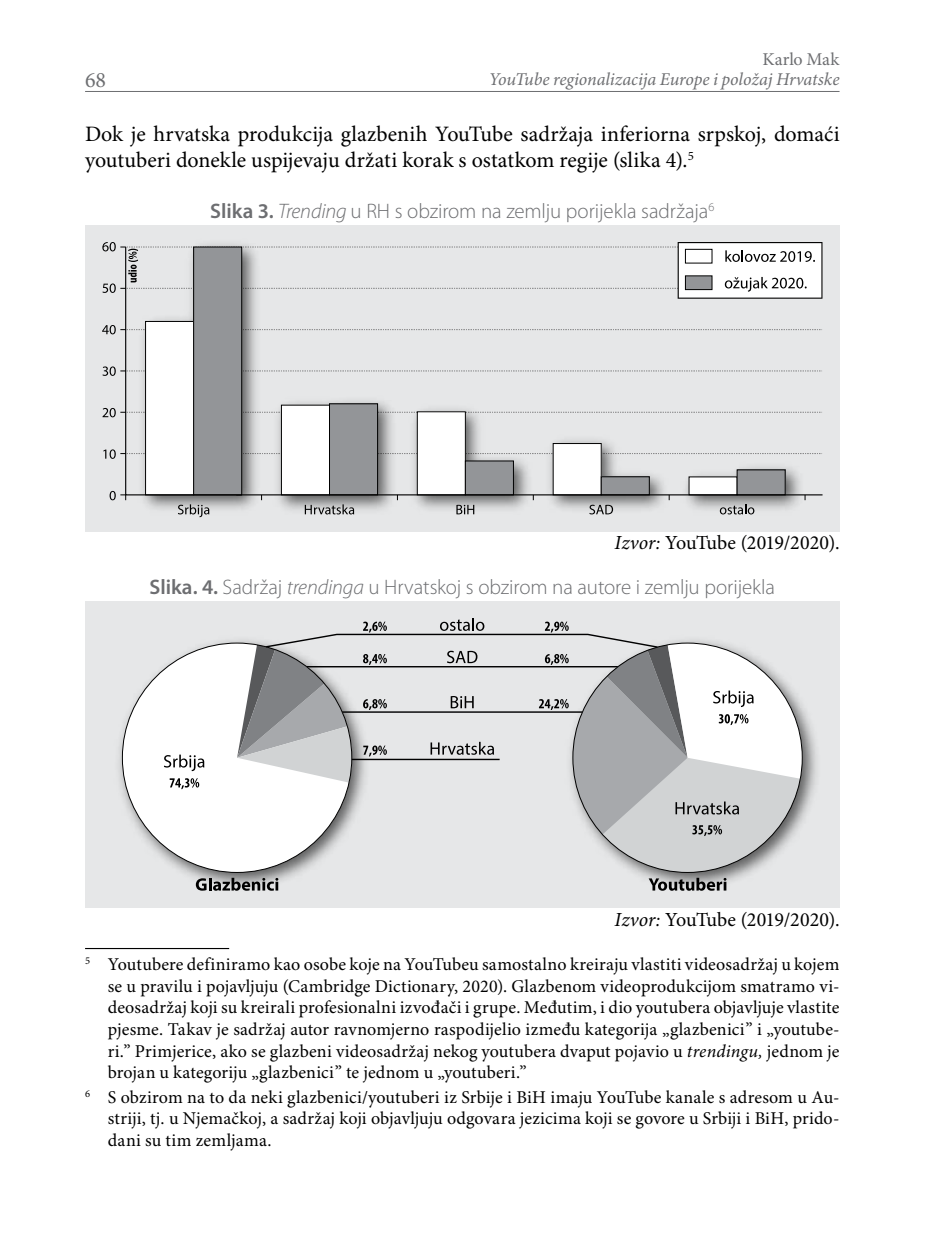
<style>
.page{position:relative;width:936px;height:1248px;background:#fff}
.page>*{position:absolute;margin:0;border:0;box-sizing:border-box;transform-origin:0 0}
.t1{font:22px/26.4px "Minion Diamant";color:#000}
.t2{font:22px "Minion Diamant";color:#6d6e71}
.t3{font:300 21px "Myriad Pro";letter-spacing:-.005em;color:#6d6e71}
.t4{font:20px "Minion Diamant";letter-spacing:-.005em;color:#000}
.t5{font:18px/21.6px "Minion Diamant";letter-spacing:.005em;color:#000;text-align:justify}
.t6{font:italic 18px "Minion Diamant";letter-spacing:-.01em;color:#6d6e71}
.t7{font:18px "Minion Diamant";color:#6d6e71}
.s1{font-weight:600}
.s2{font-style:italic}
</style>
<div class="page">
<hr style="left:85px;top:91px;width:754px;height:1px;background:#6d6e71">
<div style="left:85px;top:225px;width:754px;height:306px;background:#e6e7e8"></div>
<img style="left:143px;top:496px;width:120px;height:22px">
<img style="left:278px;top:496px;width:120px;height:19px">
<img style="left:414px;top:496px;width:120px;height:19px">
<img style="left:551px;top:496px;width:119px;height:19px">
<img style="left:687px;top:496px;width:119px;height:19px">
<svg style="left:125px;top:246px;width:698px;height:250px"></svg>
<svg style="left:102px;top:325px;width:720px;height:9px"></svg>
<svg style="left:102px;top:366px;width:720px;height:10px"></svg>
<svg style="left:102px;top:408px;width:720px;height:9px"></svg>
<svg style="left:103px;top:449px;width:719px;height:10px"></svg>
<svg style="left:110px;top:491px;width:16px;height:9px"></svg>
<svg style="left:102px;top:242px;width:720px;height:57px"></svg>
<svg style="left:178px;top:504px;width:31px;height:13px"></svg>
<svg style="left:305px;top:504px;width:49px;height:10px"></svg>
<svg style="left:456px;top:504px;width:18px;height:10px"></svg>
<svg style="left:589px;top:504px;width:24px;height:10px"></svg>
<svg style="left:719px;top:504px;width:35px;height:10px"></svg>
<div style="left:85px;top:601px;width:754px;height:306px;background:#e6e7e8"></div>
<svg style="left:119px;top:640px;width:223px;height:246px;fill:#fff"></svg>
<img style="left:652px;top:728px;width:165px;height:163px">
<svg style="left:594px;top:718px;width:217px;height:163px;fill:#d1d3d4"></svg>
<svg style="left:164px;top:754px;width:40px;height:17px"></svg>
<svg style="left:170px;top:778px;width:29px;height:11px"></svg>
<svg style="left:196px;top:877px;width:82px;height:13px"></svg>
<svg style="left:648px;top:877px;width:78px;height:13px"></svg>
<svg style="left:237px;top:618px;width:570px;height:218px"></svg>
<hr style="left:85px;top:947px;width:144px;height:2px;background:#000">
<p class="t7" style="left:762px;top:47px;width:78px">Karlo Mak</p>
<p class="t6" style="left:488px;top:67px;width:352px">YouTube regionalizacija Europe i položaj Hrvatske</p>
<p class="t1" style="left:85px;top:120px;width:756px">Dok je hrvatska produkcija glazbenih YouTube sadržaja inferiorna srpskoj, domaći youtuberi donekle uspijevaju držati korak s ostatkom regije (slika 4).<sup>5</sup></p>
<p class="t3" style="left:210px;top:198px;width:505px"><span class="s1">Slika 3.</span> <span class="s2">Trending</span> u RH s obzirom na zemlju porijekla sadržaja<sup>6</sup></p>
<p class="t2" style="left:85px;top:65px;width:22px">68</p>
<p class="t4" style="left:614px;top:529px;width:226px"><span class="s2">Izvor:</span> YouTube (2019/2020).</p>
<p class="t3" style="left:149px;top:574px;width:627px"><span class="s1">Slika. 4.</span> Sadržaj <span class="s2">trendinga</span> u Hrvatskoj s obzirom na autore i zemlju porijekla</p>
<p class="t4" style="left:614px;top:905px;width:226px"><span class="s2">Izvor:</span> YouTube (2019/2020).</p>
<p class="t5" style="left:108px;top:953px;width:733px;text-indent:-23px"><sup>5</sup> Youtubere definiramo kao osobe koje na YouTubeu samostalno kreiraju vlastiti videosadržaj u kojem se u pravilu i pojavljuju (Cambridge Dictionary, 2020). Glazbenom videoprodukcijom smatramo vi&shy;deosadržaj koji su kreirali profesionalni izvođači i grupe. Međutim, i dio youtubera objavljuje vlastite pjesme. Takav je sadržaj autor ravnomjerno raspodijelio između kategorija „glazbenici” i „youtube&shy;ri.” Primjerice, ako se glazbeni videosadržaj nekog youtubera dvaput pojavio u <span class="s2">trendingu,</span> jednom je brojan u kategoriju „glazbenici” te jednom u „youtuberi.”</p>
<p class="t5" style="left:108px;top:1085px;width:733px;text-indent:-23px"><sup>6</sup> S obzirom na to da neki glazbenici/youtuberi iz Srbije i BiH imaju YouTube kanale s adresom u Au&shy;striji, tj. u Njemačkoj, a sadržaj koji objavljuju odgovara jezicima koji se govore u Srbiji i BiH, prido&shy;dani su tim zemljama.</p>
</div>
